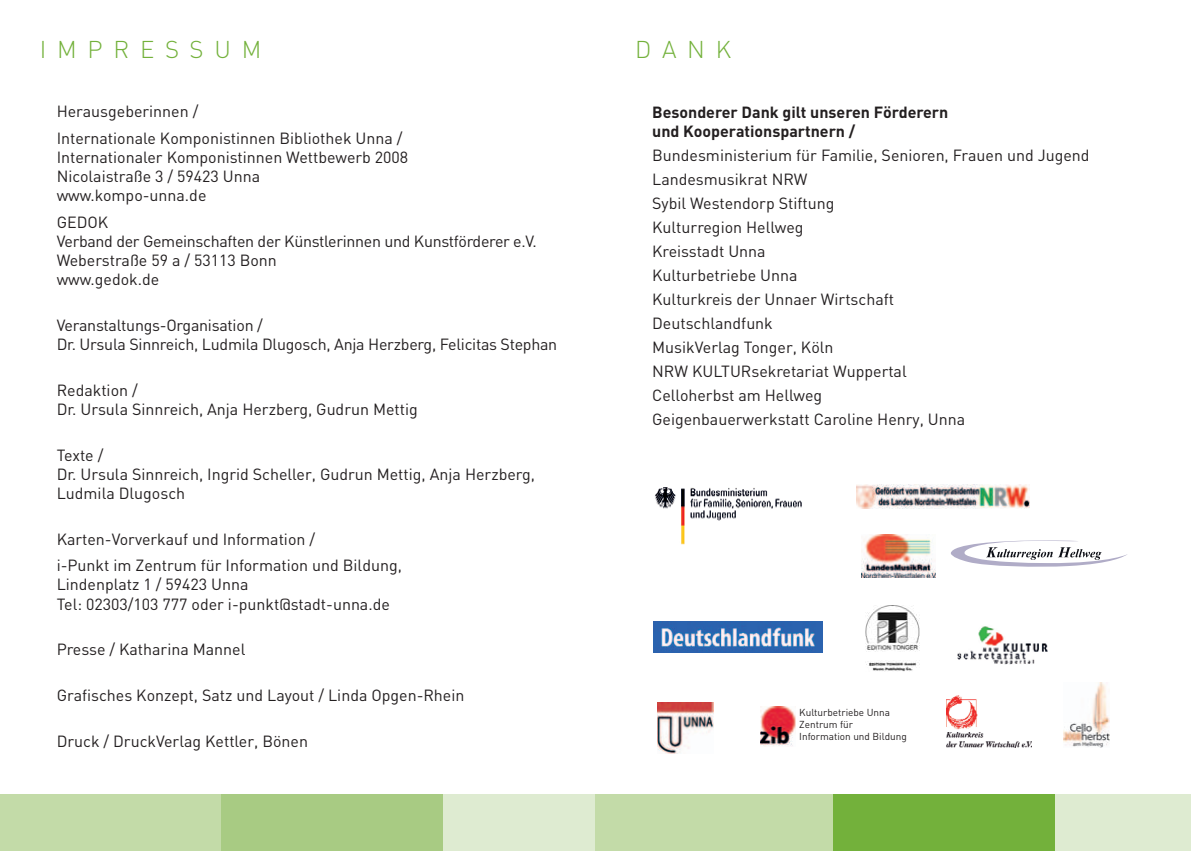
<style>
.page{position:relative;width:1191px;height:851px;background:#fff}
.page>*{position:absolute;margin:0;border:0;box-sizing:border-box;transform-origin:0 0}
.t1{font:300 24px "DIN";letter-spacing:.45em;color:#73b13b}
.t2{font:16px/24px "DIN";color:#231f20}
.t3{font:16px/19.2px "DIN";letter-spacing:-.02em;color:#231f20}
.t4{font:700 16px/19.2px "DIN";color:#231f20}
.t5{font:10px/12px "DIN";color:#231f20}
</style>
<div class="page">
<div style="left:442px;top:794px;width:153px;height:56px;background:#deebd1"></div>
<div style="left:0;top:794px;width:221px;height:56px;background:#c3dba8"></div>
<div style="left:221px;top:794px;width:221px;height:56px;background:#a8cb83"></div>
<img style="left:653px;top:621px;width:169px;height:31px">
<svg style="left:950px;top:540px;width:177px;height:26px"></svg>
<img style="left:655px;top:487px;width:147px;height:57px">
<img style="left:866px;top:605px;width:54px;height:66px">
<img style="left:861px;top:534px;width:74px;height:43px">
<div style="left:1054px;top:794px;width:137px;height:56px;background:#deebd1"></div>
<div style="left:595px;top:794px;width:238px;height:56px;background:#c3dba8"></div>
<div style="left:833px;top:794px;width:221px;height:56px;background:#73b13b"></div>
<img style="left:760px;top:706px;width:35px;height:40px">
<img style="left:657px;top:702px;width:56px;height:51px">
<img style="left:957px;top:626px;width:90px;height:38px">
<img style="left:856px;top:484px;width:173px;height:24px">
<img style="left:1063px;top:682px;width:46px;height:65px">
<div style="left:942px;top:694px;width:91px;height:55px;background:linear-gradient(to bottom,#fff,#fff)"></div>
<img style="left:946px;top:695px;width:85px;height:52px">
<h1 class="t1" style="left:40px;top:41px;width:223px">IMPRESSUM</h1>
<p class="t2" style="left:57px;top:100px;width:347px;line-height:26.4px">Herausgeberinnen /<br>Internationale Komponistinnen Bibliothek Unna /</p>
<p class="t2" style="left:57px;top:149px;width:353px;line-height:19.2px">Internationaler Komponistinnen Wettbewerb 2008<br>Nicolaistraße 3 / 59423 Unna www.kompo-unna.de</p>
<p class="t3" style="left:57px;top:214px;width:482px">GEDOK<br>Verband der Gemeinschaften der Künstlerinnen und Kunstförderer e.V.<br>Weberstraße 59 a / 53113 Bonn<br>www.gedok.de</p>
<p class="t2" style="left:57px;top:317px;width:502px;line-height:19.2px">Veranstaltungs-Organisation /<br>Dr. Ursula Sinnreich, Ludmila Dlugosch, Anja Herzberg, Felicitas Stephan</p>
<p class="t2" style="left:57px;top:382px;width:363px;line-height:19.2px">Redaktion /<br>Dr. Ursula Sinnreich, Anja Herzberg, Gudrun Mettig</p>
<p class="t2" style="left:57px;top:447px;width:480px;line-height:19.2px">Texte /<br>Dr. Ursula Sinnreich, Ingrid Scheller, Gudrun Mettig, Anja Herzberg,<br>Ludmila Dlugosch</p>
<p class="t2" style="left:57px;top:527px;width:347px;line-height:26.4px">Karten-Vorverkauf und Information /<br>i-Punkt im Zentrum für Information und Bildung,</p>
<p class="t2" style="left:57px;top:577px;width:335px;line-height:19.2px">Lindenplatz 1 / 59423 Unna<br>Tel: 02303/103 777 oder i-punkt@stadt-unna.de</p>
<p class="t2" style="left:57px;top:639px;width:190px">Presse / Katharina Mannel</p>
<p class="t2" style="left:57px;top:685px;width:409px">Grafisches Konzept, Satz und Layout / Linda Opgen-Rhein</p>
<p class="t2" style="left:57px;top:730px;width:253px">Druck / DruckVerlag Kettler, Bönen</p>
<h1 class="t1" style="left:635px;top:41px;width:98px">DANK</h1>
<p class="t4" style="left:652px;top:104px;width:298px">Besonderer Dank gilt unseren Förderern und Kooperationspartnern /</p>
<p class="t2" style="left:652px;top:145px;width:439px">Bundesministerium für Familie, Senioren, Frauen und Jugend<br>Landesmusikrat NRW<br>Sybil Westendorp Stiftung<br>Kulturregion Hellweg<br>Kreisstadt Unna<br>Kulturbetriebe Unna<br>Kulturkreis der Unnaer Wirtschaft<br>Deutschlandfunk<br>MusikVerlag Tonger, Köln<br>NRW KULTURsekretariat Wuppertal<br>Celloherbst am Hellweg<br>Geigenbauerwerkstatt Caroline Henry, Unna</p>
<p class="t5" style="left:799px;top:707px;width:109px">Kulturbetriebe Unna<br>Zentrum für<br>Information und Bildung</p>
</div>
